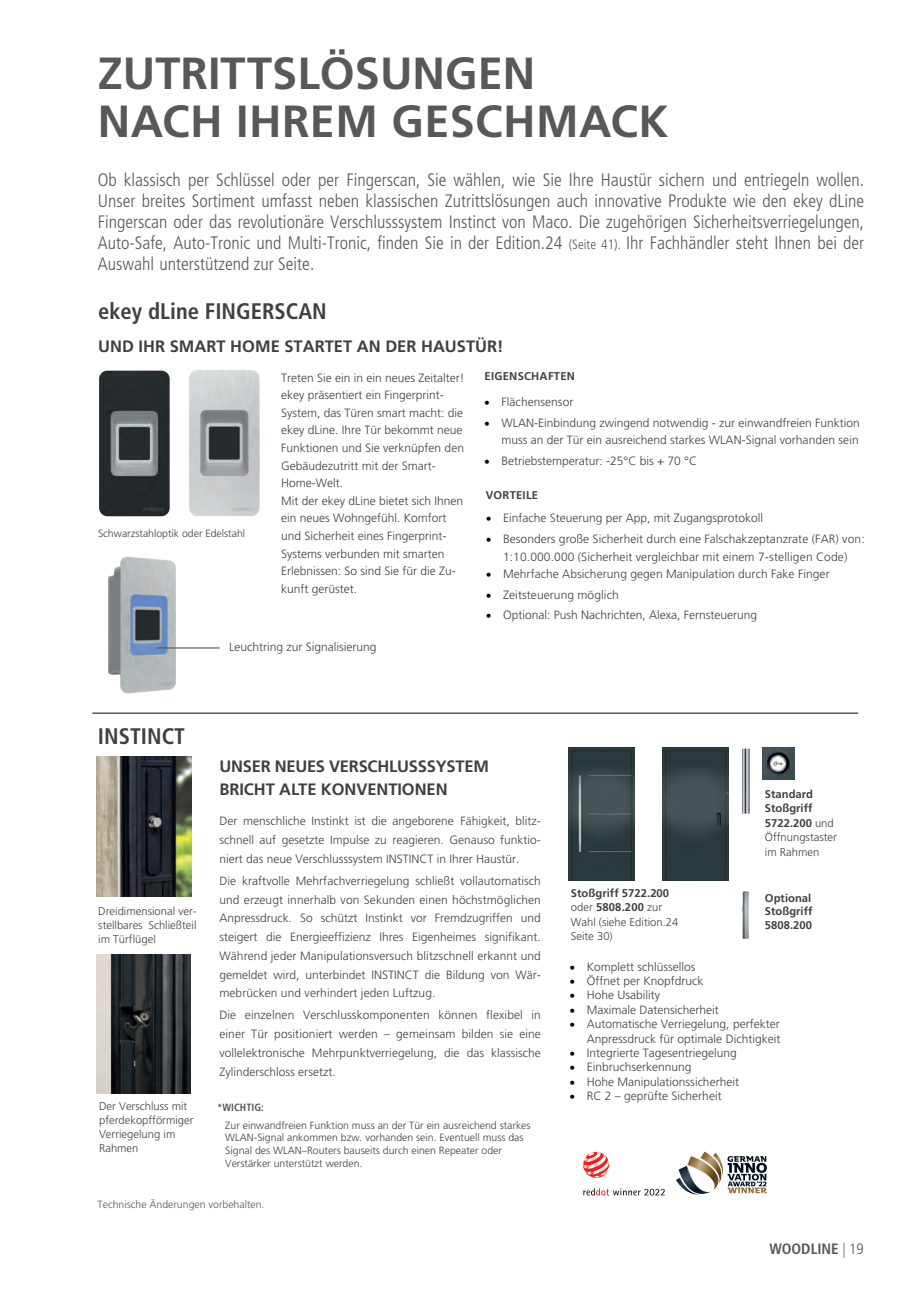
<style>
.page{position:relative;width:919px;height:1289px;background:#fff}
.page>*{position:absolute;margin:0;border:0;box-sizing:border-box;transform-origin:0 0}
.t1{font:700 45px/48px "Frutiger LT Std";color:#57585a}
.t2{font:700 condensed 22.5px "Frutiger LT Std";color:#404040}
.t3{font:300 condensed 18px/21px "Frutiger LT Std";color:#57585a;text-align:justify}
.t4{font:700 16.5px/22.5px "Frutiger LT Std";letter-spacing:-.005em;color:#404040}
.t5{font:700 condensed 15px "Frutiger LT Std";color:#57585a}
.t6{font:300 12px/17.5px "Frutiger LT Std";color:#404040;text-align:justify}
.t7{font:300 11.25px/13.8px "Frutiger LT Std";color:#404040}
.t8{font:700 11.25px/14.4px "Frutiger LT Std";color:#404040}
.t9{font:700 11.25px "Frutiger LT Std";letter-spacing:.02em;color:#404040}
.t10{font:300 10.5px/12.6px "Frutiger LT Std";color:#404040}
.t11{font:300 10.5px "Frutiger LT Std";color:#57585a}
.t12{font:700 condensed 10.5px "Frutiger LT Std";color:#57585a}
.s1{font-size:13.5px}
.s2{color:#000}
.s3{font-weight:300}
.s4{font-weight:700}
</style>
<div class="page">
<img style="left:189px;top:370px;width:71px;height:146px">
<img style="left:99px;top:370px;width:71px;height:147px">
<img style="left:108px;top:556px;width:91px;height:138px">
<img style="left:97px;top:954px;width:94px;height:139px">
<img style="left:97px;top:756px;width:95px;height:140px">
<img style="left:662px;top:747px;width:66px;height:133px">
<img style="left:568px;top:747px;width:66px;height:133px">
<img style="left:762px;top:747px;width:32px;height:32px">
<img style="left:742px;top:891px;width:7px;height:47px">
<img style="left:742px;top:748px;width:7px;height:65px">
<hr style="left:92px;top:712px;width:766px;height:2px;background:#57585a">
<svg style="left:676px;top:1151px;width:90px;height:43px"></svg>
<svg style="left:583px;top:1151px;width:26px;height:26px"></svg>
<svg style="left:583px;top:1188px;width:81px;height:7px"></svg>
<hr style="left:157px;top:647px;width:62px;height:1px;background:#57585a">
<h1 class="t1" style="left:98px;top:50px;width:572px">ZUTRITTSLÖSUNGEN<br>NACH IHREM GESCHMACK</h1>
<p class="t3" style="left:98px;top:169px;width:768px">Ob klassisch per Schlüssel oder per Fingerscan, Sie wählen, wie Sie Ihre Haustür sichern und entriegeln wollen.<br>Unser breites Sortiment umfasst neben klassischen Zutrittslösungen auch innovative Produkte wie den ekey dLine Fingerscan oder das revolutionäre Verschlusssystem Instinct von Maco. Die zugehörigen Sicherheitsverriegelungen, Auto-Safe, Auto-Tronic und Multi-Tronic, finden Sie in der Edition.24 <span class="s1">(Seite 41).</span> Ihr Fachhändler steht Ihnen bei der Auswahl unterstützend zur Seite.</p>
<h2 class="t2" style="left:98px;top:298px;width:230px">ekey dLine FINGERSCAN</h2>
<h3 class="t4" style="left:98px;top:334px;width:407px">UND IHR SMART HOME STARTET AN DER HAUSTÜR!</h3>
<p class="t10" style="left:98px;top:526px;width:149px">Schwarzstahloptik oder Edelstahl</p>
<p class="t6" style="left:281px;top:369px;width:185px;text-align:left">Treten Sie ein in ein neues Zeitalter! ekey präsentiert ein Fingerprint-<br>System, das Türen smart macht: die ekey dLine. Ihre Tür bekommt neue<br>Funktionen und Sie verknüpfen den<br>Gebäudezutritt mit der Smart-<br>Home-Welt.<br>Mit der ekey dLine bietet sich Ihnen ein neues Wohngefühl. Komfort und Sicherheit eines Fingerprint-<br>Systems verbunden mit smarten<br>Erlebnissen: So sind Sie für die Zu&shy;kunft gerüstet.</p>
<p class="t6" style="left:229px;top:638px;width:149px">Leuchtring zur Signalisierung</p>
<p class="t9" style="left:484px;top:370px;width:92px">EIGENSCHAFTEN</p>
<p class="t6" style="left:484px;top:393px;width:90px"><span class="s2">•</span> Flächensensor</p>
<p class="t6" style="left:484px;top:414px;width:377px;text-align:right"><span class="s2">•</span> WLAN-Einbindung zwingend notwendig - zur einwandfreien Funktion muss an der Tür ein ausreichend starkes WLAN-Signal vorhanden sein</p>
<p class="t6" style="left:484px;top:452px;width:214px"><span class="s2">•</span> Betriebstemperatur: -25°C bis + 70 °C</p>
<p class="t9" style="left:486px;top:488px;width:54px">VORTEILE</p>
<p class="t6" style="left:486px;top:509px;width:279px"><span class="s2">•</span> Einfache Steuerung per App, mit Zugangsprotokoll</p>
<p class="t6" style="left:486px;top:530px;width:380px;text-align:center"><span class="s2">•</span> Besonders große Sicherheit durch eine Falschakzeptanzrate (FAR) von:<br>1:10.000.000 (Sicherheit vergleichbar mit einem 7-stelligen Code)</p>
<p class="t6" style="left:486px;top:565px;width:345px"><span class="s2">•</span> Mehrfache Absicherung gegen Manipulation durch Fake Finger</p>
<p class="t6" style="left:486px;top:586px;width:134px"><span class="s2">•</span> Zeitsteuerung möglich</p>
<p class="t6" style="left:486px;top:606px;width:273px"><span class="s2">•</span> Optional: Push Nachrichten, Alexa, Fernsteuerung</p>
<h2 class="t2" style="left:98px;top:723px;width:89px">INSTINCT</h2>
<p class="t7" style="left:98px;top:904px;width:100px;text-align:justify">Dreidimensional ver&shy;stellbares Schließteil im Türflügel</p>
<p class="t7" style="left:99px;top:1099px;width:96px">Der Verschluss mit pferdekopfförmiger<br>Verriegelung im<br>Rahmen</p>
<h3 class="t4" style="left:219px;top:755px;width:271px">UNSER NEUES VERSCHLUSSSYSTEM<br>BRICHT ALTE KONVENTIONEN</h3>
<p class="t6" style="left:219px;top:812px;width:323px;line-height:18.8px">Der menschliche Instinkt ist die angeborene Fähigkeit, blitz&shy;schnell auf gesetzte Impulse zu reagieren. Genauso funktio&shy;niert das neue Verschlusssystem INSTINCT in Ihrer Haustür.</p>
<p class="t6" style="left:219px;top:871px;width:323px;line-height:18.8px">Die kraftvolle Mehrfachverriegelung schließt vollautomatisch und erzeugt innerhalb von Sekunden einen höchstmöglichen Anpressdruck. So schützt Instinkt vor Fremdzugriffen und steigert die Energieeffizienz Ihres Eigenheimes signifikant.<br>Während jeder Manipulationsversuch blitzschnell erkannt und gemeldet wird, unterbindet INSTINCT die Bildung von Wär&shy;mebrücken und verhindert jeden Luftzug.</p>
<p class="t6" style="left:219px;top:1006px;width:323px;line-height:18.8px">Die einzelnen Verschlusskomponenten können flexibel in einer Tür positioniert werden – gemeinsam bilden sie eine vollelektronische Mehrpunktverriegelung, die das klassische Zylinderschloss ersetzt.</p>
<p class="t12" style="left:217px;top:1101px;width:48px">* WICHTIG:</p>
<p class="t10" style="left:225px;top:1119px;width:307px">Zur einwandfreien Funktion muss an der Tür ein ausreichend starkes WLAN-Signal ankommen bzw. vorhanden sein. Eventuell muss das Signal des WLAN–Routers bauseits durch einen Repeater oder Verstärker unterstützt werden.</p>
<p class="t11" style="left:98px;top:1198px;width:168px">Technische Änderungen vorbehalten.</p>
<p class="t8" style="left:765px;top:786px;width:73px">Standard<br>Stoßgriff<br>5722.200 <span class="s3">und<br>Öffnungstaster im Rahmen</span></p>
<p class="t7" style="left:570px;top:885px;width:109px;line-height:14.4px"><span class="s4">Stoßgriff 5722.200 </span>oder <span class="s4">5808.200</span> zur<br>Wahl (siehe Edition.24<br>Seite 30)</p>
<p class="t8" style="left:765px;top:891px;width:49px;line-height:13.5px;text-align:justify">Optional Stoßgriff 5808.200</p>
<p class="t6" style="left:570px;top:957px;width:127px"><span class="s2">•</span> Komplett schlüssellos</p>
<p class="t6" style="left:570px;top:972px;width:135px"><span class="s2">•</span> Öffnet per Knopfdruck</p>
<p class="t6" style="left:570px;top:986px;width:92px"><span class="s2">•</span> Hohe Usability</p>
<p class="t6" style="left:570px;top:1001px;width:150px"><span class="s2">•</span> Maximale Datensicherheit</p>
<p class="t6" style="left:570px;top:1017px;width:212px;line-height:14.4px;text-align:right"><span class="s2">•</span> Automatische Verriegelung, perfekter<br>Anpressdruck für optimale Dichtigkeit</p>
<p class="t6" style="left:570px;top:1044px;width:169px"><span class="s2">•</span> Integrierte Tagesentriegelung</p>
<p class="t6" style="left:570px;top:1058px;width:123px"><span class="s2">•</span> Einbruchserkennung</p>
<p class="t6" style="left:570px;top:1073px;width:171px"><span class="s2">•</span> Hohe Manipulationssicherheit</p>
<p class="t6" style="left:570px;top:1087px;width:153px"><span class="s2">•</span> RC 2 – geprüfte Sicherheit</p>
<p class="t5" style="left:769px;top:1240px;width:96px">WOODLINE <span class="s3">| 19</span></p>
</div>
